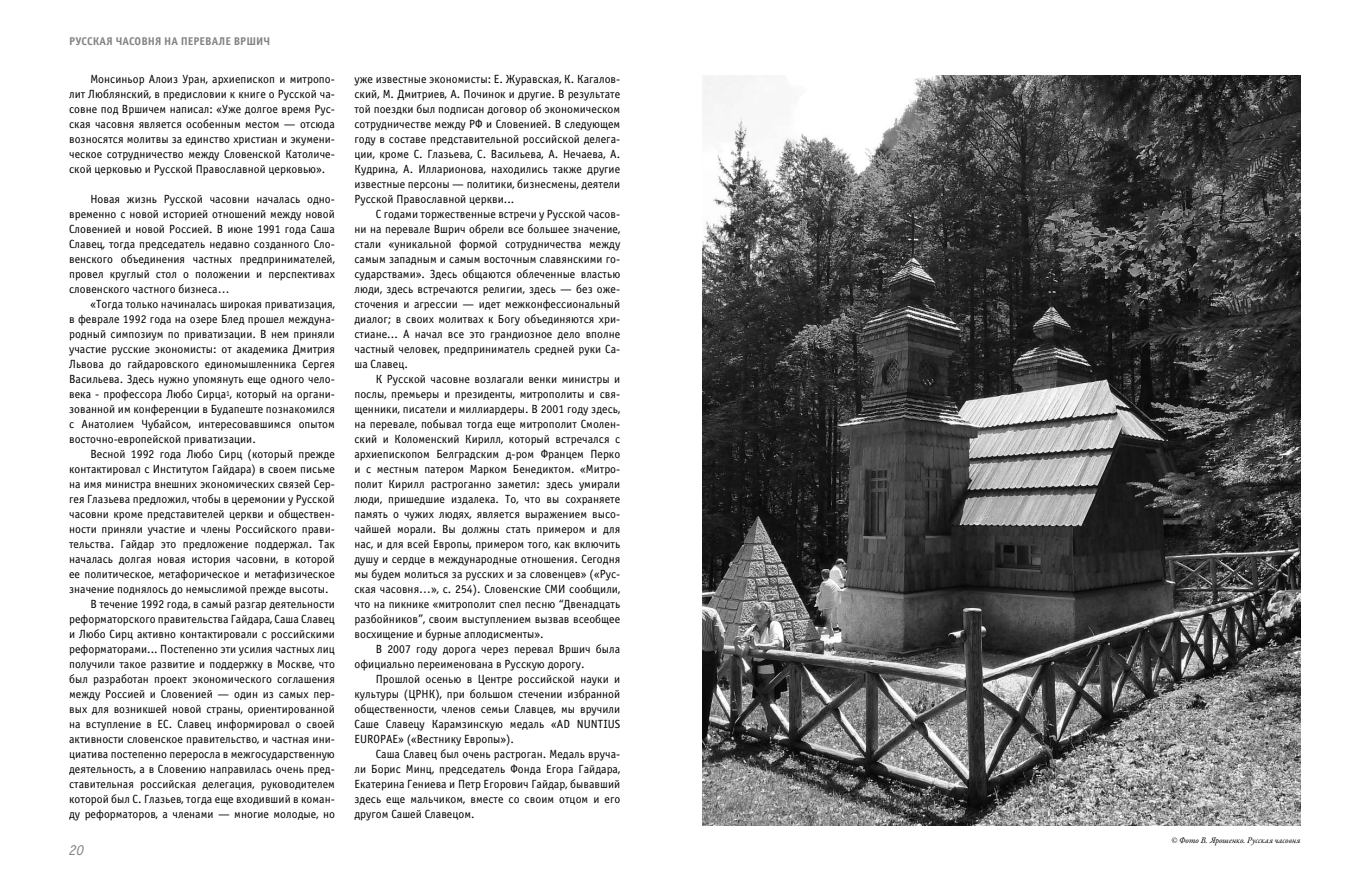
<style>
.page{position:relative;width:1347px;height:886px;background:#fff}
.page>*{position:absolute;margin:0;border:0;box-sizing:border-box;transform-origin:0 0}
.t1{font:italic 15px "Officina Sans Book ITC";color:#838383}
.t2{font:11.88px/15px "Officina Sans Book ITC";letter-spacing:.005em;color:#000;text-align:justify}
.t3{font:11.25px "Officina Sans Bold ITC";color:#838383}
.t4{font:italic 8.75px "Garamond Premr Pro";color:#000}
</style>
<div class="page">
<img style="left:702px;top:75px;width:598px;height:751px">
<p class="t3" style="left:69px;top:37px;width:203px">РУССКАЯ ЧАСОВНЯ НА ПЕРЕВАЛЕ ВРШИЧ</p>
<p class="t2" style="left:69px;top:73px;width:267px;text-indent:21px">Монсиньор Алоиз Уран, архиепископ и митропо&shy;лит Люблянский, в предисловии к книге о Русской ча&shy;совне под Вршичем написал: «Уже долгое время Рус&shy;ская часовня является особенным местом — отсюда возносятся молитвы за единство христиан и экумени&shy;ческое сотрудничество между Словенской Католиче&shy;ской церковью и Русской Православной церковью».</p>
<p class="t2" style="left:69px;top:193px;width:267px;text-indent:21px">Новая жизнь Русской часовни началась одно&shy;временно с новой историей отношений между новой Словенией и новой Россией. В июне 1991 года Саша Славец, тогда председатель недавно созданного Сло&shy;венского объединения частных предпринимателей, провел круглый стол о положении и перспективах словенского частного бизнеса…</p>
<p class="t2" style="left:69px;top:298px;width:267px;text-indent:21px">«Тогда только начиналась широкая приватизация, в феврале 1992 года на озере Блед прошел междуна&shy;родный симпозиум по приватизации. В нем приняли участие русские экономисты: от академика Дмитрия Львова до гайдаровского единомышленника Сергея Васильева. Здесь нужно упомянуть еще одного чело&shy;века - профессора Любо Сирца<sup>1</sup>, который на органи&shy;зованной им конференции в Будапеште познакомился с Анатолием Чубайсом, интересовавшимся опытом восточно-европейской приватизации.</p>
<p class="t2" style="left:90px;top:448px;width:246px">Весной 1992 года Любо Сирц (который прежде</p>
<p class="t2" style="left:69px;top:463px;width:267px">контактировал с Институтом Гайдара) в своем письме</p>
<p class="t2" style="left:69px;top:478px;width:267px">на имя министра внешних экономических связей Сер-</p>
<p class="t2" style="left:69px;top:493px;width:267px">гея Глазьева предложил, чтобы в церемонии у Русской</p>
<p class="t2" style="left:69px;top:508px;width:267px">часовни кроме представителей церкви и обществен-</p>
<p class="t2" style="left:69px;top:523px;width:267px">ности приняли участие и члены Российского прави-</p>
<p class="t2" style="left:69px;top:538px;width:267px">тельства. Гайдар это предложение поддержал. Так</p>
<p class="t2" style="left:69px;top:553px;width:267px">началась долгая новая история часовни, в которой</p>
<p class="t2" style="left:69px;top:568px;width:267px">ее политическое, метафорическое и метафизическое</p>
<p class="t2" style="left:69px;top:583px;width:261px">значение поднялось до немыслимой прежде высоты.</p>
<p class="t2" style="left:90px;top:598px;width:246px">В течение 1992 года, в самый разгар деятельности</p>
<p class="t2" style="left:69px;top:613px;width:267px">реформаторского правительства Гайдара, Саша Славец</p>
<p class="t2" style="left:69px;top:628px;width:267px">и Любо Сирц активно контактировали с российскими</p>
<p class="t2" style="left:69px;top:643px;width:267px">реформаторами... Постепенно эти усилия частных лиц</p>
<p class="t2" style="left:69px;top:658px;width:267px">получили такое развитие и поддержку в Москве, что</p>
<p class="t2" style="left:69px;top:673px;width:267px">был разработан проект экономического соглашения</p>
<p class="t2" style="left:69px;top:688px;width:267px">между Россией и Словенией — один из самых пер-</p>
<p class="t2" style="left:69px;top:703px;width:267px">вых для возникшей новой страны, ориентированной</p>
<p class="t2" style="left:69px;top:718px;width:267px">на вступление в ЕС. Славец информировал о своей</p>
<p class="t2" style="left:69px;top:733px;width:267px">активности словенское правительство, и частная ини-</p>
<p class="t2" style="left:69px;top:748px;width:267px">циатива постепенно переросла в межгосударственную</p>
<p class="t2" style="left:69px;top:763px;width:267px">деятельность, а в Словению направилась очень пред-</p>
<p class="t2" style="left:69px;top:778px;width:267px">ставительная российская делегация, руководителем</p>
<p class="t2" style="left:69px;top:793px;width:267px">которой был С. Глазьев, тогда еще входивший в коман-</p>
<p class="t2" style="left:69px;top:808px;width:267px">ду реформаторов, а членами — многие молодые, но</p>
<p class="t1" style="left:69px;top:844px;width:16px">20</p>
<p class="t2" style="left:354px;top:73px;width:267px">уже известные экономисты: Е. Журавская, К. Кагалов&shy;ский, М. Дмитриев, А. Починок и другие. В результате той поездки был подписан договор об экономическом сотрудничестве между РФ и Словенией. В следующем году в составе представительной российской делега&shy;ции, кроме С. Глазьева, С. Васильева, А. Нечаева, А.<br>Кудрина, А. Илларионова, находились также другие известные персоны — политики, бизнесмены, деятели Русской Православной церкви...</p>
<p class="t2" style="left:354px;top:208px;width:267px;text-indent:21px">С годами торжественные встречи у Русской часов&shy;ни на перевале Вшрич обрели все большее значение, стали «уникальной формой сотрудничества между самым западным и самым восточным славянскими го&shy;сударствами». Здесь общаются облеченные властью люди, здесь встречаются религии, здесь — без оже&shy;сточения и агрессии — идет межконфессиональный диалог; в своих молитвах к Богу объединяются хри&shy;стиане... А начал все это грандиозное дело вполне частный человек, предприниматель средней руки Са&shy;ша Славец.</p>
<p class="t2" style="left:354px;top:373px;width:267px;text-indent:21px">К Русской часовне возлагали венки министры и послы, премьеры и президенты, митрополиты и свя&shy;щенники, писатели и миллиардеры. В 2001 году здесь, на перевале, побывал тогда еще митрополит Смолен&shy;ский и Коломенский Кирилл, который встречался с архиепископом Белградским д-ром Францем Перко и с местным патером Марком Бенедиктом. «Митро&shy;полит Кирилл растроганно заметил: здесь умирали люди, пришедшие издалека. То, что вы сохраняете память о чужих людях, является выражением высо&shy;чайшей морали. Вы должны стать примером и для нас, и для всей Европы, примером того, как включить душу и сердце в международные отношения. Сегодня мы будем молиться за русских и за словенцев» («Рус&shy;ская часовня…», с. 254). Словенские СМИ сообщили, что на пикнике «митрополит спел песню “Двенадцать разбойников”, своим выступлением вызвав всеобщее восхищение и бурные аплодисменты».</p>
<p class="t2" style="left:354px;top:643px;width:267px;text-indent:21px">В 2007 году дорога через перевал Вршич была официально переименована в Русскую дорогу.</p>
<p class="t2" style="left:354px;top:673px;width:267px;text-indent:21px">Прошлой осенью в Центре российской науки и культуры (ЦРНК), при большом стечении избранной общественности, членов семьи Славцев, мы вручили Саше Славецу Карамзинскую медаль «AD NUNTIUS EUROPAE» («Вестнику Европы»).</p>
<p class="t2" style="left:354px;top:748px;width:267px;text-indent:21px">Саша Славец был очень растроган. Медаль вруча&shy;ли Борис Минц, председатель Фонда Егора Гайдара, Екатерина Гениева и Петр Егорович Гайдар, бывавший здесь еще мальчиком, вместе со своим отцом и его другом Сашей Славецом.</p>
<p class="t4" style="left:1171px;top:834px;width:131px">© Фото В. Ярошенко. Русская часовня</p>
</div>
